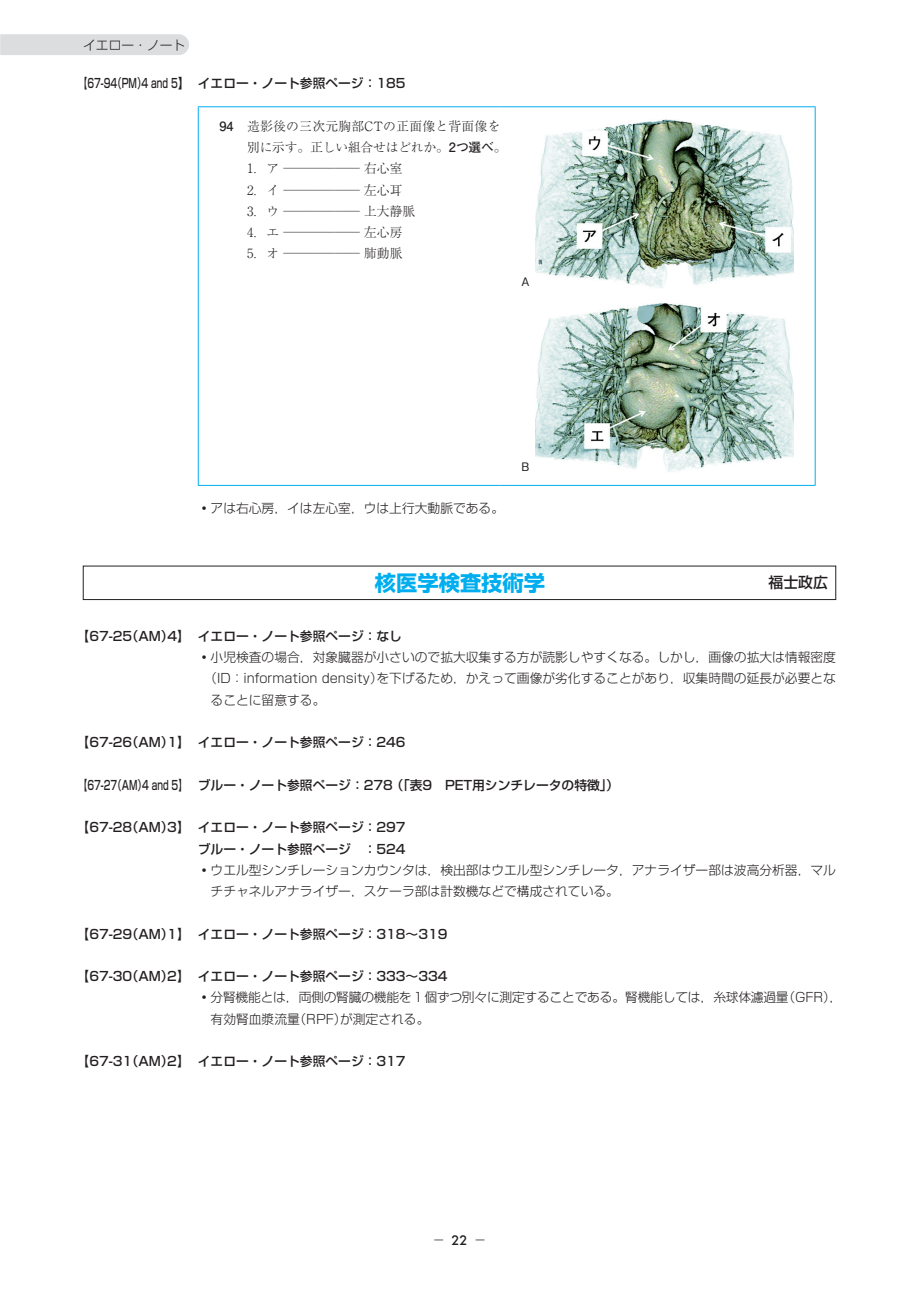
<style>
.page{position:relative;width:919px;height:1289px;background:#fff}
.page>*{position:absolute;margin:0;border:0;box-sizing:border-box;transform-origin:0 0}
.t1{font:700 21.3px "Shin Go Pr 6";color:#00aeef}
.t2{font:500 14.85px "Shin Go Pr 6";color:#231f20}
.t3{font:300 12.75px/21.3px "Shin Go Pr 6";color:#231f20}
.t4{font:500 12.75px "Shin Go Pr 6";color:#231f20}
.t5{font:300 12.75px/21.3px "Ryumin Pr 6";color:#231f20}
.t6{font:300 12.75px/21.3px "Shin Go Pr 6";letter-spacing:-.02em;color:#231f20}
.t7{font:500 12.75px "Shin Go Pr 6";color:#231f20;scale:.7 1}
.t8{font:300 12.75px "Ryumin Pr 6";letter-spacing:.02em;color:#231f20}
.t9{font:500 12.75px "Futura";color:#231f20}
.t10{font:700 12.75px "Futo Go B101 Pr 6";color:#231f20}
.t11{font:500 11.7px "Gothic BBB Pr 6";color:#231f20}
.s1{font-family:"Futo Go B101 Pr 6";font-weight:700}
</style>
<div class="page">
<div style="left:0;top:34px;width:189px;height:21px;background:#dcdddf"></div>
<hr style="left:198px;top:106px;width:302px;height:1px;background:#00aeef">
<hr style="left:198px;top:107px;width:1px;height:378px;background:#00aeef">
<hr style="left:500px;top:106px;width:315px;height:1px;background:#00aeef">
<hr style="left:814px;top:107px;width:1px;height:378px;background:#00aeef">
<hr style="left:198px;top:485px;width:302px;height:1px;background:#00aeef">
<hr style="left:500px;top:485px;width:315px;height:1px;background:#00aeef">
<img style="left:535px;top:119px;width:258px;height:170px">
<img style="left:535px;top:303px;width:258px;height:169px">
<div style="left:83px;top:566px;width:753px;height:34px;border:1px solid #231f20"></div>
<p class="t3" style="left:83px;top:33px;width:104px">イエロー・ノート</p>
<p class="t7" style="left:78px;top:72px;width:57px">【67-94</p>
<p class="t7" style="left:113px;top:72px;width:113px">（PM 4） and 5】</p>
<p class="t4" style="left:198px;top:72px;width:209px">イエロー・ノート参照ページ：185</p>
<p class="t10" style="left:219px;top:116px;width:16px">94</p>
<p class="t8" style="left:247px;top:116px;width:255px">造影後の三次元胸部CTの正面像と背面像を</p>
<p class="t5" style="left:247px;top:136px;width:261px">別に示す。正しい組合せはどれか。<span class="s1">2つ選べ</span>。<br>1．ア ────── 右心室<br>2．イ ────── 左心耳<br>3．ウ ────── 上大静脈<br>4．エ ────── 左心房<br>5．オ ────── 肺動脈</p>
<p class="t11" style="left:521px;top:272px;width:10px">A</p>
<p class="t3" style="left:198px;top:496px;width:308px">⿠アは右心房，イは左心室，ウは上行大動脈である。</p>
<p class="t11" style="left:521px;top:457px;width:10px">B</p>
<p class="t4" style="left:77px;top:625px;width:57px">【67-25</p>
<p class="t4" style="left:126px;top:625px;width:66px">（AM 4）】</p>
<p class="t4" style="left:77px;top:732px;width:57px">【67-26</p>
<p class="t4" style="left:126px;top:732px;width:66px">（AM 1）】</p>
<p class="t7" style="left:78px;top:774px;width:57px">【67-27</p>
<p class="t7" style="left:113px;top:774px;width:108px">（AM 4） and 5】</p>
<p class="t4" style="left:77px;top:817px;width:57px">【67-28</p>
<p class="t4" style="left:126px;top:817px;width:66px">（AM 3）】</p>
<p class="t4" style="left:77px;top:923px;width:57px">【67-29</p>
<p class="t4" style="left:126px;top:923px;width:66px">（AM 1）】</p>
<p class="t4" style="left:77px;top:965px;width:57px">【67-30</p>
<p class="t4" style="left:126px;top:965px;width:66px">（AM 2）】</p>
<p class="t4" style="left:77px;top:1050px;width:57px">【67-31</p>
<p class="t4" style="left:126px;top:1050px;width:66px">（AM 2）】</p>
<h1 class="t1" style="left:375px;top:566px;width:172px">核医学検査技術学</h1>
<p class="t4" style="left:198px;top:625px;width:206px">イエロー・ノート参照ページ：なし</p>
<p class="t2" style="left:768px;top:570px;width:61px">福士政広</p>
<p class="t3" style="left:198px;top:645px;width:639px;text-align:right">⿠小児検査の場合，対象臓器が小さいので拡大収集する方が読影しやすくなる。しかし，画像の拡大は情報密度を下げるため，かえって画像が劣化することがあり，収集時間の延長が必要とな</p>
<p class="t3" style="left:210px;top:666px;width:174px;text-indent:-6px">（ID：information density）ることに留意する。</p>
<p class="t4" style="left:198px;top:732px;width:209px">イエロー・ノート参照ページ：246</p>
<p class="t4" style="left:198px;top:774px;width:196px">ブルー・ノート参照ページ：278</p>
<p class="t4" style="left:390px;top:774px;width:230px">（「表9　PET用シンチレータの特徴 (「</p>
<p class="t4" style="left:198px;top:817px;width:209px">イエロー・ノート参照ページ：297</p>
<p class="t4" style="left:198px;top:838px;width:155px">ブルー・ノート参照ページ</p>
<p class="t3" style="left:210px;top:858px;width:627px;text-indent:-13px">⿠ウエル型シンチレーションカウンタは，検出部はウエル型シンチレータ，アナライザー部は波高分析器，マルチチャネルアナライザー，スケーラ部は計数機などで構成されている。</p>
<p class="t4" style="left:198px;top:923px;width:251px">イエロー・ノート参照ページ：318〜319</p>
<p class="t4" style="left:364px;top:838px;width:43px">：524</p>
<p class="t4" style="left:198px;top:965px;width:251px">イエロー・ノート参照ページ：333〜334</p>
<p class="t3" style="left:782px;top:985px;width:62px">（GFR ，(</p>
<p class="t6" style="left:340px;top:985px;width:450px;text-indent:-142px">⿠分腎機能とは，両側の腎臓の機能を１個ずつ別々に測定することである。腎機能しては，糸球体濾過量が測定される。</p>
<p class="t3" style="left:293px;top:1007px;width:54px">（RPF）</p>
<p class="t3" style="left:210px;top:1007px;width:91px">有効腎血漿流量</p>
<p class="t4" style="left:198px;top:1050px;width:209px">イエロー・ノート参照ページ：317</p>
<p class="t3" style="left:432px;top:1228px;width:14px">−</p>
<p class="t9" style="left:451px;top:1231px;width:17px">22</p>
<p class="t3" style="left:473px;top:1228px;width:14px">−</p>
</div>
